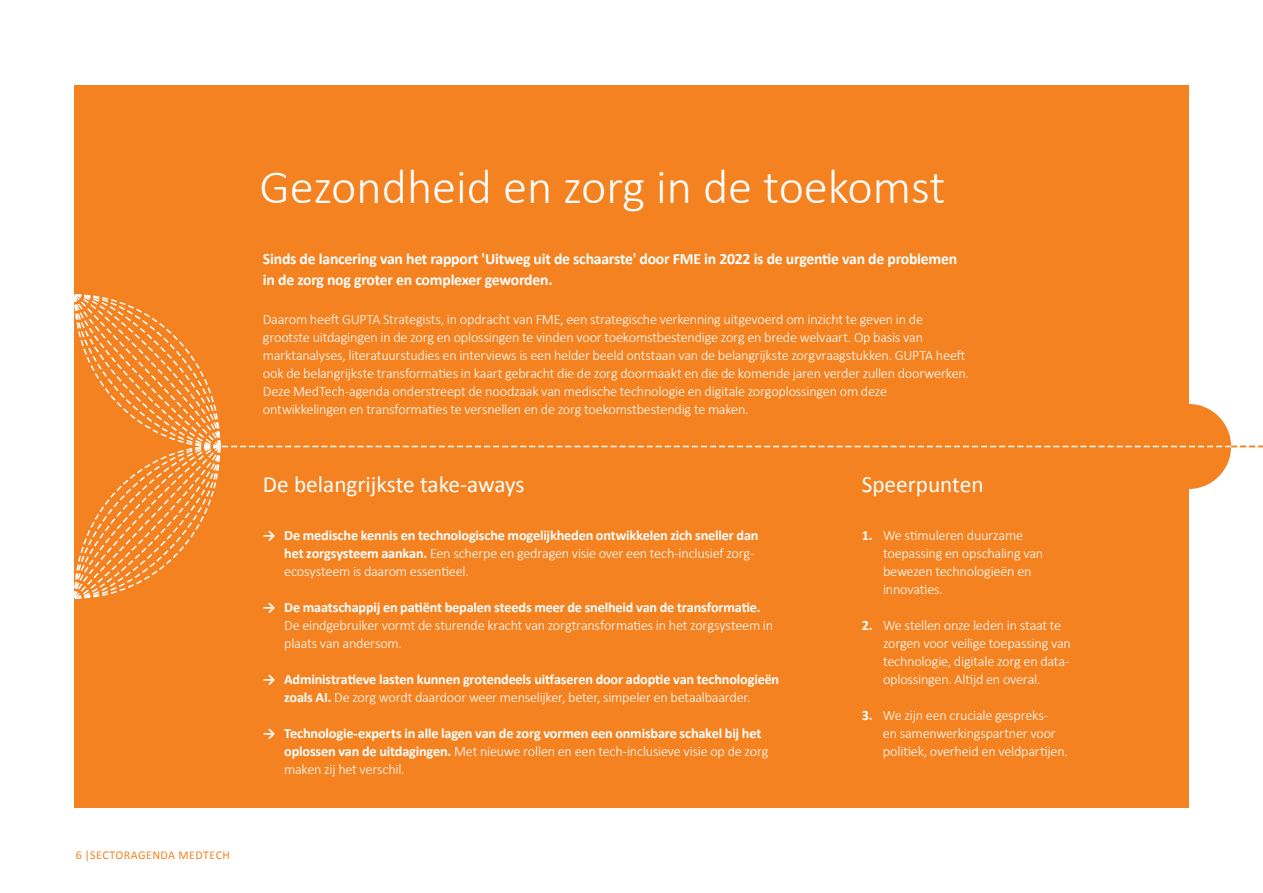
<style>
.page{position:relative;width:1263px;height:893px;background:#fff}
.page>*{position:absolute;margin:0;border:0;box-sizing:border-box;transform-origin:0 0}
.t1{font:300 48.45px "Calibri";color:#fff}
.t2{font:23.25px "Calibri";color:#fff}
.t3{font:700 15.75px/21.6px "Calibri";letter-spacing:-.015em;color:#fff}
.t4{font:300 14.25px/18px "Calibri";letter-spacing:-.02em;color:#fff}
.t5{font:700 14.25px/18px "Calibri";letter-spacing:-.015em;color:#fff}
.t6{font:12px "Calibri";letter-spacing:.04em;color:#f58220}
.s1{font-weight:300}
.s2{font-weight:700}
</style>
<div class="page">
<div style="left:74px;top:85px;width:1114px;height:723px;background:#f58220"></div>
<svg style="left:74px;top:293px;width:1189px;height:307px"></svg>
<p class="t6" style="left:76px;top:847px;width:156px">6 |SECTORAGENDA MEDTECH</p>
<h1 class="t1" style="left:259px;top:156px;width:687px">Gezondheid en zorg in de toekomst</h1>
<p class="t3" style="left:263px;top:247px;width:696px">Sinds de lancering van het rapport 'Uitweg uit de schaarste' door FME in 2022 is de urgentie van de problemen in de zorg nog groter en complexer geworden.</p>
<p class="t4" style="left:263px;top:310px;width:708px">Daarom heeft GUPTA Strategists, in opdracht van FME, een strategische verkenning uitgevoerd om inzicht te geven in de grootste uitdagingen in de zorg en oplossingen te vinden voor toekomstbestendige zorg en brede welvaart. Op basis van marktanalyses, literatuurstudies en interviews is een helder beeld ontstaan van de belangrijkste zorgvraagstukken. GUPTA heeft ook de belangrijkste transformaties in kaart gebracht die de zorg doormaakt en die de komende jaren verder zullen doorwerken.<br>Deze MedTech-agenda onderstreept de noodzaak van medische technologie en digitale zorgoplossingen om deze ontwikkelingen en transformaties te versnellen en de zorg toekomstbestendig te maken.</p>
<h2 class="t2" style="left:263px;top:469px;width:263px">De belangrijkste take-aways</h2>
<p class="t5" style="left:284px;top:526px;width:476px;text-indent:-21px">→ De medische kennis en technologische mogelijkheden ontwikkelen zich sneller dan het zorgsysteem aankan. <span class="s1">Een scherpe en gedragen visie over een tech-inclusief zorg&shy;ecosysteem is daarom essentieel.</span></p>
<p class="t5" style="left:263px;top:598px;width:499px">→ De maatschappij en patiënt bepalen steeds meer de snelheid van de transformatie.</p>
<p class="t4" style="left:284px;top:616px;width:490px">De eindgebruiker vormt de sturende kracht van zorgtransformaties in het zorgsysteem in plaats van andersom.</p>
<p class="t5" style="left:263px;top:670px;width:518px;text-align:center">→ Administratieve lasten kunnen grotendeels uitfaseren door adoptie van technologieën zoals AI. <span class="s1">De zorg wordt daardoor weer menselijker, beter, simpeler en betaalbaarder.</span></p>
<p class="t5" style="left:284px;top:724px;width:486px;text-indent:-21px">→ Technologie-experts in alle lagen van de zorg vormen een onmisbare schakel bij het oplossen van de uitdagingen. <span class="s1">Met nieuwe rollen en een tech-inclusieve visie op de zorg maken zij het verschil.</span></p>
<h2 class="t2" style="left:862px;top:469px;width:123px">Speerpunten</h2>
<p class="t4" style="left:883px;top:526px;width:162px;text-indent:-21px"><span class="s2">1.</span> We stimuleren duurzame toepassing en opschaling van bewezen technologieën en innovaties.</p>
<p class="t4" style="left:883px;top:616px;width:190px;text-indent:-21px"><span class="s2">2.</span> We stellen onze leden in staat te zorgen voor veilige toepassing van technologie, digitale zorg en data&shy;oplossingen. Altijd en overal.</p>
<p class="t4" style="left:883px;top:706px;width:186px;text-indent:-21px"><span class="s2">3.</span> We zijn een cruciale gespreks-<br>en samenwerkingspartner voor politiek, overheid en veldpartijen.</p>
</div>
